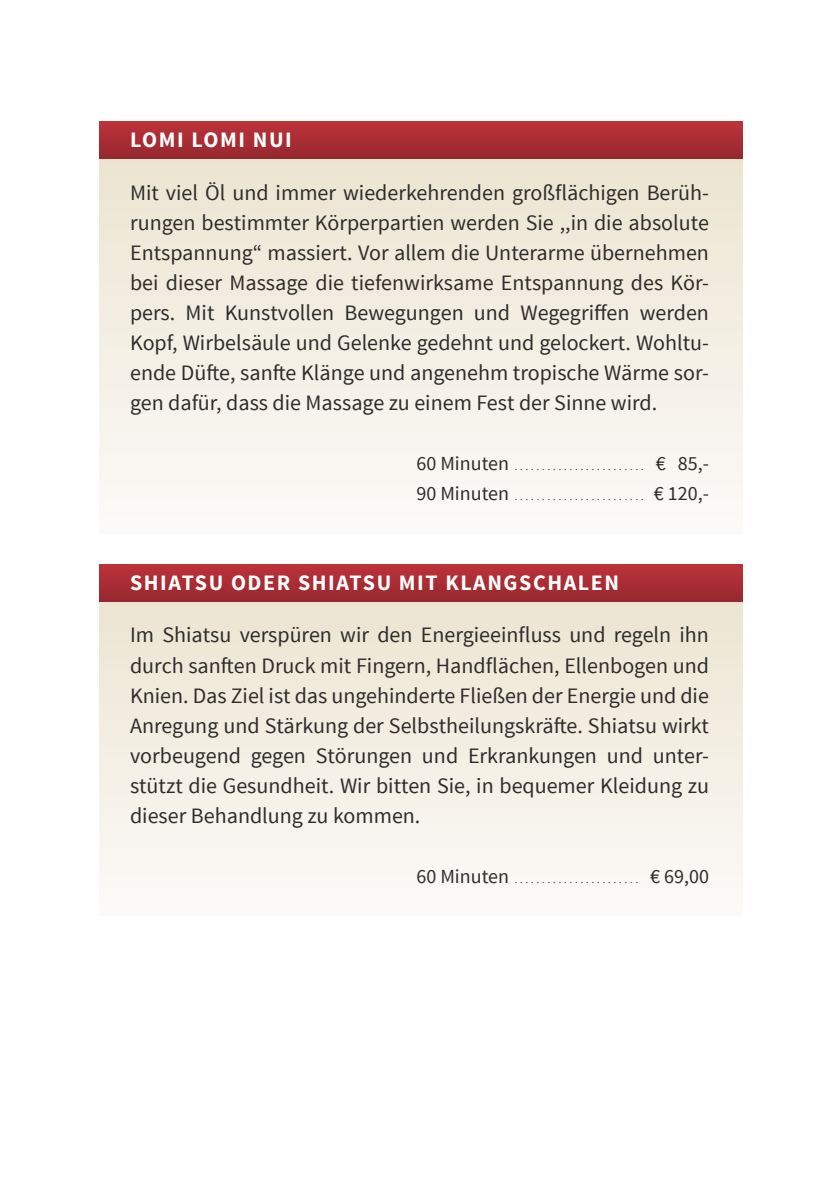
<style>
.page{position:relative;width:840px;height:1191px;background:#fff}
.page>*{position:absolute;margin:0;border:0;box-sizing:border-box;transform-origin:0 0}
.t1{font:22px/30px "Source Sans Pro";color:#2e2d2c;text-align:justify}
.t2{font:700 22px "Source Sans Pro";letter-spacing:.07em;color:#fff}
.t3{font:20px "Source Sans Pro";color:#2e2d2c}
</style>
<div class="page">
<div style="left:99px;top:157px;width:643px;height:376px;background:linear-gradient(to bottom,#ebe4d0,#fbfaf8)"></div>
<div style="left:99px;top:597px;width:643px;height:318px;background:linear-gradient(to bottom,#e9dfcc,#fcfcfa)"></div>
<div style="left:99px;top:121px;width:643px;height:38px;background:linear-gradient(to bottom,#bd3339,#97282f)"></div>
<svg style="left:99px;top:564px;width:643px;height:37px;background:#a92d33"></svg>
<p class="t2" style="left:130px;top:125px;width:160px">LOMI LOMI NUI</p>
<p class="t1" style="left:130px;top:178px;width:580px">Mit viel Öl und immer wiederkehrenden großflächigen Berüh&shy;rungen bestimmter Körperpartien werden Sie ,,in die absolute Entspannung“ massiert. Vor allem die Unterarme übernehmen bei dieser Massage die tiefenwirksame Entspannung des Kör&shy;pers. Mit Kunstvollen Bewegungen und Wegegriffen werden Kopf, Wirbelsäule und Gelenke gedehnt und gelockert. Wohltu&shy;ende Düfte, sanfte Klänge und angenehm tropische Wärme sor&shy;gen dafür, dass die Massage zu einem Fest der Sinne wird.</p>
<p class="t3" style="left:416px;top:451px;width:94px">60 Minuten</p>
<p class="t3" style="left:655px;top:451px;width:55px">€ 85,-</p>
<p class="t3" style="left:416px;top:481px;width:94px">90 Minuten</p>
<p class="t3" style="left:653px;top:481px;width:57px">€ 120,-</p>
<p class="t2" style="left:130px;top:568px;width:490px">SHIATSU ODER SHIATSU MIT KLANGSCHALEN</p>
<p class="t1" style="left:130px;top:620px;width:580px">Im Shiatsu verspüren wir den Energieeinfluss und regeln ihn durch sanften Druck mit Fingern, Handflächen, Ellenbogen und Knien. Das Ziel ist das ungehinderte Fließen der Energie und die Anregung und Stärkung der Selbstheilungskräfte. Shiatsu wirkt vorbeugend gegen Störungen und Erkrankungen und unter&shy;stützt die Gesundheit. Wir bitten Sie, in bequemer Kleidung zu dieser Behandlung zu kommen.</p>
<p class="t3" style="left:416px;top:863px;width:94px">60 Minuten</p>
<p class="t3" style="left:649px;top:863px;width:60px">€ 69,00</p>
</div>
